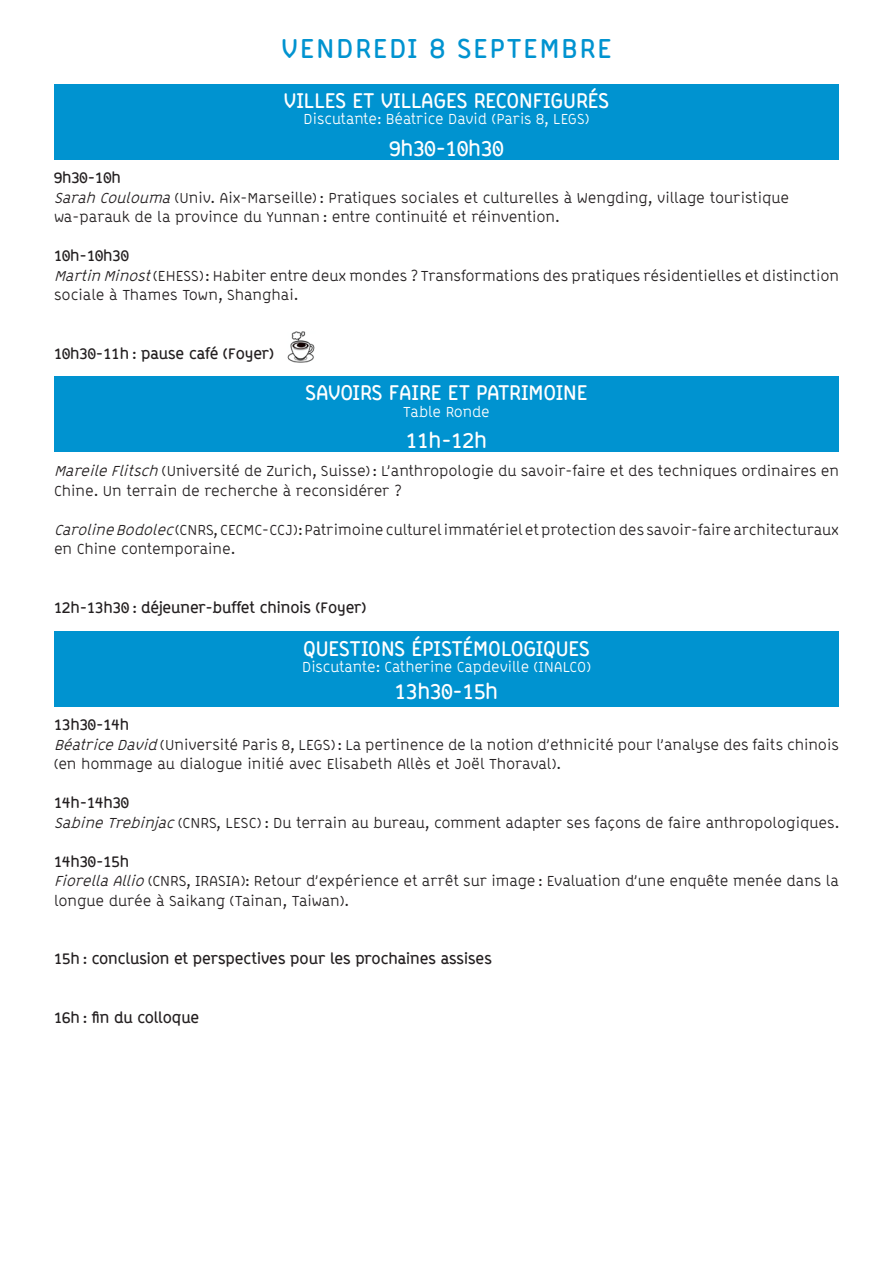
<style>
.page{position:relative;width:893px;height:1263px;background:#fff}
.page>*{position:absolute;margin:0;border:0;box-sizing:border-box;transform-origin:0 0}
.t1{font:700 27px "ABB Line";letter-spacing:.08em;color:#0093d0}
.t2{font:700 21px "ABB Line";color:#fff}
.t3{font:15px/19.5px "ABB Line";color:#231f20}
.t4{font:700 15px "ABB Line";color:#231f20}
.t5{font:15px "ABB Line";color:#fff}
.s1{font-style:italic}
</style>
<div class="page">
<div style="left:54px;top:84px;width:785px;height:76px;background:#0093d0"></div>
<img style="left:287px;top:331px;width:28px;height:31px">
<div style="left:54px;top:631px;width:785px;height:76px;background:#0093d0"></div>
<div style="left:54px;top:376px;width:785px;height:76px;background:#0093d0"></div>
<p class="t1" style="left:282px;top:33px;width:331px">VENDREDI 8 SEPTEMBRE</p>
<p class="t2" style="left:284px;top:88px;width:327px">VILLES ET VILLAGES RECONFIGURÉS</p>
<p class="t5" style="left:304px;top:111px;width:287px">Discutante: Béatrice David (Paris 8, LEGS)</p>
<p class="t2" style="left:389px;top:136px;width:116px">9h30-10h30</p>
<p class="t4" style="left:54px;top:169px;width:68px">9h30-10h</p>
<p class="t3" style="left:54px;top:188px;width:737px"><span class="s1">Sarah Coulouma</span>(Univ. Aix-Marseille) : Pratiques sociales et culturelles à Wengding, village touristique</p>
<p class="t3" style="left:54px;top:207px;width:507px">wa-parauk de la province du Yunnan : entre continuité et réinvention.</p>
<p class="t4" style="left:54px;top:247px;width:76px">10h-10h30</p>
<p class="t3" style="left:54px;top:266px;width:786px"><span class="s1">Martin Minost</span>(EHESS) : Habiter entre deux mondes ? Transformations des pratiques résidentielles et distinction sociale à Thames Town, Shanghai.</p>
<p class="t4" style="left:54px;top:344px;width:221px">10h30-11h : pause café (Foyer)</p>
<p class="t2" style="left:305px;top:380px;width:284px">SAVOIRS FAIRE ET PATRIMOINE</p>
<p class="t5" style="left:403px;top:403px;width:88px">Table Ronde</p>
<p class="t2" style="left:406px;top:428px;width:82px">11h-12h</p>
<p class="t3" style="left:54px;top:461px;width:786px"><span class="s1">Mareile Flitsch</span> (Université de Zurich, Suisse) : L’anthropologie du savoir-faire et des techniques ordinaires en<br>Chine. Un terrain de recherche à reconsidérer ?</p>
<p class="t3" style="left:54px;top:520px;width:786px"><span class="s1">Caroline Bodolec</span>(CNRS, CECMC-CCJ) : Patrimoine culturel immatériel et protection des savoir-faire architecturaux en Chine contemporaine.</p>
<p class="t4" style="left:54px;top:598px;width:314px">12h-13h30 : déjeuner-buffet chinois (Foyer)</p>
<p class="t2" style="left:303px;top:636px;width:288px">QUESTIONS ÉPISTÉMOLOGIQUES</p>
<p class="t5" style="left:302px;top:658px;width:290px">Discutante: Catherine Capdeville (INALCO)</p>
<p class="t2" style="left:395px;top:679px;width:105px">13h30-15h</p>
<p class="t4" style="left:54px;top:716px;width:77px">13h30-14h</p>
<p class="t3" style="left:54px;top:735px;width:786px"><span class="s1">Béatrice David</span> (Université Paris 8, LEGS) : La pertinence de la notion d’ethnicité pour l’analyse des faits chinois (en hommage au dialogue initié avec Elisabeth Allès et Joël Thoraval).</p>
<p class="t4" style="left:54px;top:794px;width:77px">14h-14h30</p>
<p class="t3" style="left:54px;top:813px;width:786px"><span class="s1">Sabine Trebinjac</span>(CNRS, LESC) : Du terrain au bureau, comment adapter ses façons de faire anthropologiques.</p>
<p class="t4" style="left:54px;top:852px;width:77px">14h30-15h</p>
<p class="t3" style="left:54px;top:871px;width:786px"><span class="s1">FiorellaAllio</span> (CNRS, IRASIA): Retour d’expérience et arrêt sur image : Evaluation d’une enquête menée dans la longue durée à Saikang (Tainan, Taiwan).</p>
<p class="t4" style="left:54px;top:950px;width:439px">15h : conclusion et perspectives pour les prochaines assises</p>
<p class="t4" style="left:54px;top:1008px;width:147px">16h : fin du colloque</p>
</div>
